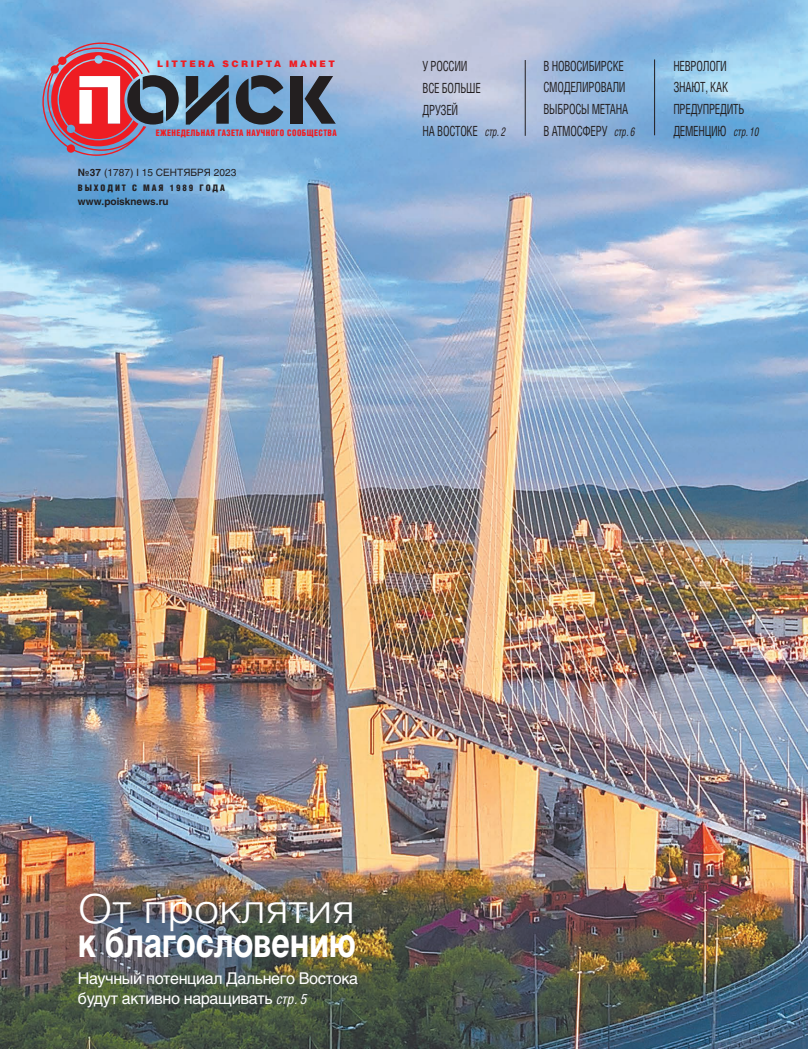
<style>
.page{position:relative;width:808px;height:1049px;background:#fff}
.page>*{position:absolute;margin:0;border:0;box-sizing:border-box;transform-origin:0 0}
.t1{font:700 40px "Helios C";letter-spacing:-.01em;color:#fff;scale:.81 1}
.t2{font:40px "Helios Light C";letter-spacing:-.01em;color:#fff;scale:1.12 1}
.t3{font:16.1px/20.1px "Helios C";letter-spacing:-.025em;color:#fff}
.t4{font:14px/21.7px "Helios Cond C";letter-spacing:-.02em;color:#231f20;scale:.8 1}
.t5{font:10px "Helios C";letter-spacing:.005em;color:#231f20}
.t6{font:700 10px "Helios C";color:#231f20}
.t7{font:9px "Helios Cond Black C";letter-spacing:.05em;color:#ee1d23;scale:.9 1}
.t8{font:9px "Helios Cond Black C";letter-spacing:.21em;color:#231f20}
.t9{font:9px "Helios Black C";letter-spacing:.27em;color:#ee1d23}
.s1{font-weight:700}
.s2{font-style:italic;font-size:12px}
.s3{font-family:"Helios Cond C";font-style:italic;font-size:14px}
</style>
<div class="page">
<img style="left:0;top:0;width:808px;height:1049px">
<svg style="left:42px;top:42px;width:137px;height:114px;background:#a67a91"></svg>
<svg style="left:186px;top:75px;width:43px;height:50px;background:#43586a"></svg>
<svg style="left:236px;top:75px;width:47px;height:50px;background:#4d677f"></svg>
<div style="left:290px;top:76px;width:13px;height:48px;background:#231f20"></div>
<svg style="left:305px;top:76px;width:31px;height:48px"></svg>
<hr style="left:525px;top:60px;width:1px;height:76px;background:#231f20">
<hr style="left:654px;top:59px;width:1px;height:76px;background:#231f20">
<p class="t9" style="left:157px;top:58px;width:179px">LITTERA SCRIPTA MANET</p>
<p class="t7" style="left:156px;top:128px;width:202px">ЕЖЕНЕДЕЛЬНАЯ ГАЗЕТА НАУЧНОГО СООБЩЕСТВА</p>
<p class="t5" style="left:78px;top:167px;width:160px"><span class="s1">№37</span> (1787) I 15 СЕНТЯБРЯ 2023</p>
<p class="t8" style="left:78px;top:182px;width:148px">ВЫХОДИТ С МАЯ 1989 ГОДА</p>
<p class="t6" style="left:78px;top:195px;width:92px">www.poisknews.ru</p>
<p class="t4" style="left:423px;top:55px;width:105px">У РОССИИ<br>ВСЕ БОЛЬШЕ<br>ДРУЗЕЙ<br>НА ВОСТОКЕ <span class="s2">стр. 2</span></p>
<p class="t4" style="left:543px;top:54px;width:116px">В НОВОСИБИРСКЕ<br>СМОДЕЛИРОВАЛИ<br>ВЫБРОСЫ МЕТАНА<br>В АТМОСФЕРУ <span class="s2">стр. 6</span></p>
<p class="t4" style="left:673px;top:54px;width:109px">НЕВРОЛОГИ<br>ЗНАЮТ, КАК<br>ПРЕДУПРЕДИТЬ<br>ДЕМЕНЦИЮ <span class="s2">стр. 10</span></p>
<h1 class="t2" style="left:78px;top:885px;width:249px">От проклятия</h1>
<h1 class="t1" style="left:78px;top:920px;width:345px">к благословению</h1>
<p class="t3" style="left:78px;top:968px;width:282px">Научный потенциал Дальнего Востока будут активно наращивать <span class="s3">стр. 5</span></p>
</div>
